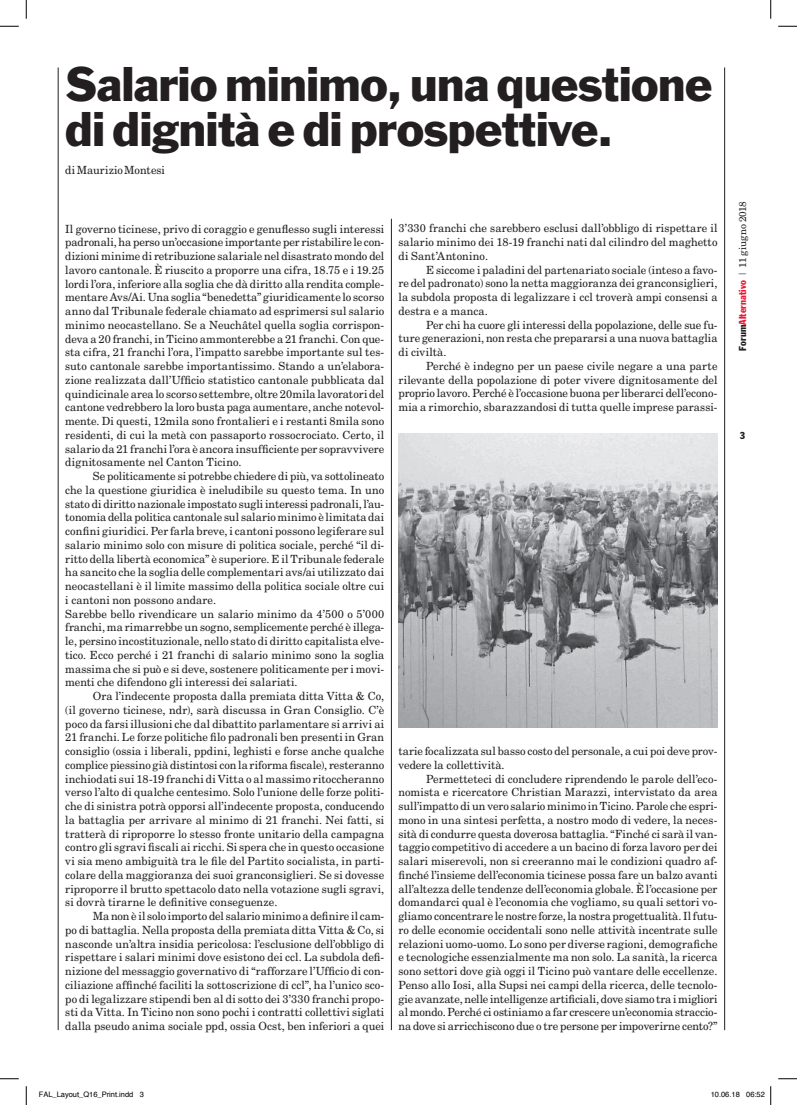
<style>
.page{position:relative;width:797px;height:1105px;background:#fff}
.page>*{position:absolute;margin:0;border:0;box-sizing:border-box;transform-origin:0 0}
.t1{font:45px/45px "Franklin Gothic";letter-spacing:-.01em;color:#231f20}
.t2{font:11.25px/13.8px "New Century Schlbk LT";letter-spacing:.005em;color:#231f20;text-align:justify}
.t3{font:10px "New Century Schlbk LT";letter-spacing:-.005em;color:#231f20}
.t4{font:condensed 10px "Franklin Gothic";color:#231f20}
.t5{font:7.5px "Helvetica";color:#000}
.s1{font-family:"Franklin Gothic";font-stretch:condensed}
.s2{font-family:"Franklin Gothic";font-stretch:condensed;color:#ed1a37}
.s3{font-family:"Trade Gothic LT";font-weight:300}
</style>
<div class="page">
<hr style="left:58px;top:67px;width:1px;height:963px;background:#231f20">
<hr style="left:724px;top:67px;width:1px;height:963px;background:#231f20">
<hr style="left:391px;top:219px;width:1px;height:811px;background:#231f20">
<img style="left:398px;top:434px;width:319px;height:294px">
<svg style="left:0;top:25px;width:19px;height:2px"></svg>
<svg style="left:778px;top:25px;width:19px;height:2px"></svg>
<svg style="left:0;top:1078px;width:19px;height:1px"></svg>
<svg style="left:778px;top:1078px;width:19px;height:1px"></svg>
<svg style="left:25px;top:0;width:2px;height:19px"></svg>
<svg style="left:25px;top:1086px;width:2px;height:19px"></svg>
<svg style="left:770px;top:0;width:1px;height:19px"></svg>
<svg style="left:770px;top:1086px;width:1px;height:19px"></svg>
<h1 class="t1" style="left:65px;top:62px;width:649px">Salario minimo, una questione di dignità e di prospettive.</h1>
<p class="t2" style="left:65px;top:163px;width:101px">di Maurizio Montesi</p>
<p class="t2" style="left:65px;top:222px;width:320px">Il governo ticinese, privo di coraggio e genuflesso sugli interessi padronali, ha perso un’occasione importante per ristabilire le con&shy;dizioni minime di retribuzione salariale nel disastrato mondo del lavoro cantonale. È riuscito a proporre una cifra, 18.75 e i 19.25 lordi l’ora, inferiore alla soglia che dà diritto alla rendita comple&shy;mentare Avs/Ai. Una soglia “benedetta” giuridicamente lo scorso anno dal Tribunale federale chiamato ad esprimersi sul salario minimo neocastellano. Se a Neuchâtel quella soglia corrispon&shy;deva a 20 franchi, in Ticino ammonterebbe a 21 franchi. Con que&shy;sta cifra, 21 franchi l’ora, l’impatto sarebbe importante sul tes&shy;suto cantonale sarebbe importantissimo. Stando a un’elabora&shy;zione realizzata dall’Ufficio statistico cantonale pubblicata dal quindicinale area lo scorso settembre, oltre 20mila lavoratori del cantone vedrebbero la loro busta paga aumentare, anche notevol&shy;mente. Di questi, 12mila sono frontalieri e i restanti 8mila sono residenti, di cui la metà con passaporto rossocrociato. Certo, il salario da 21 franchi l’ora è ancora insufficiente per sopravvivere dignitosamente nel Canton Ticino.</p>
<p class="t2" style="left:65px;top:469px;width:320px;text-align:left;text-indent:27px">Se politicamente si potrebbe chiedere di più, va sottolineato che la questione giuridica è ineludibile su questo tema. In uno stato di diritto nazionale impostato sugli interessi padronali, l’au&shy;tonomia della politica cantonale sul salario minimo è limitata dai confini giuridici. Per farla breve, i cantoni possono legiferare sul salario minimo solo con misure di politica sociale, perché “il di&shy;ritto della libertà economica” è superiore. E il Tribunale federale ha sancito che la soglia delle complementari avs/ai utilizzato dai neocastellani è il limite massimo della politica sociale oltre cui i cantoni non possono andare.<br>Sarebbe bello rivendicare un salario minimo da 4’500 o 5’000 franchi, ma rimarrebbe un sogno, semplicemente perché è illega&shy;le, persino incostituzionale, nello stato di diritto capitalista elve&shy;tico. Ecco perché i 21 franchi di salario minimo sono la soglia massima che si può e si deve, sostenere politicamente per i movi&shy;menti che difendono gli interessi dei salariati.</p>
<p class="t2" style="left:65px;top:689px;width:320px;text-indent:27px">Ora l’indecente proposta dalla premiata ditta Vitta &amp; Co, (il governo ticinese, ndr), sarà discussa in Gran Consiglio. C’è poco da farsi illusioni che dal dibattito parlamentare si arrivi ai 21 franchi. Le forze politiche filo padronali ben presenti in Gran consiglio (ossia i liberali, ppdini, leghisti e forse anche qualche complice piessino già distintosi con la riforma fiscale), resteranno inchiodati sui 18-19 franchi di Vitta o al massimo ritoccheranno verso l’alto di qualche centesimo. Solo l’unione delle forze politi&shy;che di sinistra potrà opporsi all’indecente proposta, conducendo la battaglia per arrivare al minimo di 21 franchi. Nei fatti, si tratterà di riproporre lo stesso fronte unitario della campagna contro gli sgravi fiscali ai ricchi. Si spera che in questo occasione vi sia meno ambiguità tra le file del Partito socialista, in parti&shy;colare della maggioranza dei suoi granconsiglieri. Se si dovesse riproporre il brutto spettacolo dato nella votazione sugli sgravi, si dovrà tirarne le definitive conseguenze.</p>
<p class="t2" style="left:65px;top:909px;width:320px;text-indent:27px">Ma non è il solo importo del salario minimo a definire il cam&shy;po di battaglia. Nella proposta della premiata ditta Vitta &amp; Co, si nasconde un’altra insidia pericolosa: l’esclusione dell’obbligo di rispettare i salari minimi dove esistono dei ccl. La subdola defi&shy;nizione del messaggio governativo di “rafforzare l’Ufficio di con&shy;ciliazione affinché faciliti la sottoscrizione di ccl”, ha l’unico sco&shy;po di legalizzare stipendi ben al di sotto dei 3’330 franchi propo&shy;sti da Vitta. In Ticino non sono pochi i contratti collettivi siglati dalla pseudo anima sociale ppd, ossia Ocst, ben inferiori a quei</p>
<p class="t2" style="left:398px;top:222px;width:320px">3’330 franchi che sarebbero esclusi dall’obbligo di rispettare il salario minimo dei 18-19 franchi nati dal cilindro del maghetto di Sant’Antonino.</p>
<p class="t2" style="left:398px;top:263px;width:320px;text-indent:28px">E siccome i paladini del partenariato sociale (inteso a favo&shy;re del padronato) sono la netta maggioranza dei granconsiglieri, la subdola proposta di legalizzare i ccl troverà ampi consensi a destra e a manca.</p>
<p class="t2" style="left:398px;top:318px;width:320px;text-indent:27px">Per chi ha cuore gli interessi della popolazione, delle sue fu&shy;ture generazioni, non resta che prepararsi a una nuova battaglia di civiltà.</p>
<p class="t2" style="left:398px;top:359px;width:320px;text-indent:27px">Perché è indegno per un paese civile negare a una parte rilevante della popolazione di poter vivere dignitosamente del proprio lavoro. Perché è l’occasione buona per liberarci dell’econo&shy;mia a rimorchio, sbarazzandosi di tutta quelle imprese parassi-</p>
<p class="t2" style="left:398px;top:744px;width:320px">tarie focalizzata sul basso costo del personale, a cui poi deve prov&shy;vedere la collettività.</p>
<p class="t2" style="left:398px;top:772px;width:320px;text-indent:28px">Permetteteci di concludere riprendendo le parole dell’eco&shy;nomista e ricercatore Christian Marazzi, intervistato da area sull’impatto di un vero salario minimo in Ticino. Parole che espri&shy;mono in una sintesi perfetta, a nostro modo di vedere, la neces&shy;sità di condurre questa doverosa battaglia. “Finché ci sarà il van&shy;taggio competitivo di accedere a un bacino di forza lavoro per dei salari miserevoli, non si creeranno mai le condizioni quadro af&shy;finché l’insieme dell’economia ticinese possa fare un balzo avanti all’altezza delle tendenze dell’economia globale. È l’occasione per domandarci qual è l’economia che vogliamo, su quali settori vo&shy;gliamo concentrare le nostre forze, la nostra progettualità. Il futu&shy;ro delle economie occidentali sono nelle attività incentrate sulle relazioni uomo-uomo. Lo sono per diverse ragioni, demografiche e tecnologiche essenzialmente ma non solo. La sanità, la ricerca sono settori dove già oggi il Ticino può vantare delle eccellenze.<br>Penso allo Iosi, alla Supsi nei campi della ricerca, delle tecnolo&shy;gie avanzate, nelle intelligenze artificiali, dove siamo tra i migliori al mondo. Perché ci ostiniamo a far crescere un’economia straccio&shy;na dove si arricchiscono due o tre persone per impoverirne cento?”</p>
<p class="t3" style="left:736px;top:350px;width:150px;rotate:-90deg"><span class="s1">Forum</span><span class="s2">Alternativo</span> <span class="s3">|</span> 11 giugno 2018</p>
<p class="t4" style="left:739px;top:429px;width:7px">3</p>
<p class="t5" style="left:39px;top:1089px;width:107px">FAL_Layout_Q16_Print.indd 3</p>
<p class="t5" style="left:710px;top:1089px;width:56px">10.06.18 06:52</p>
</div>
